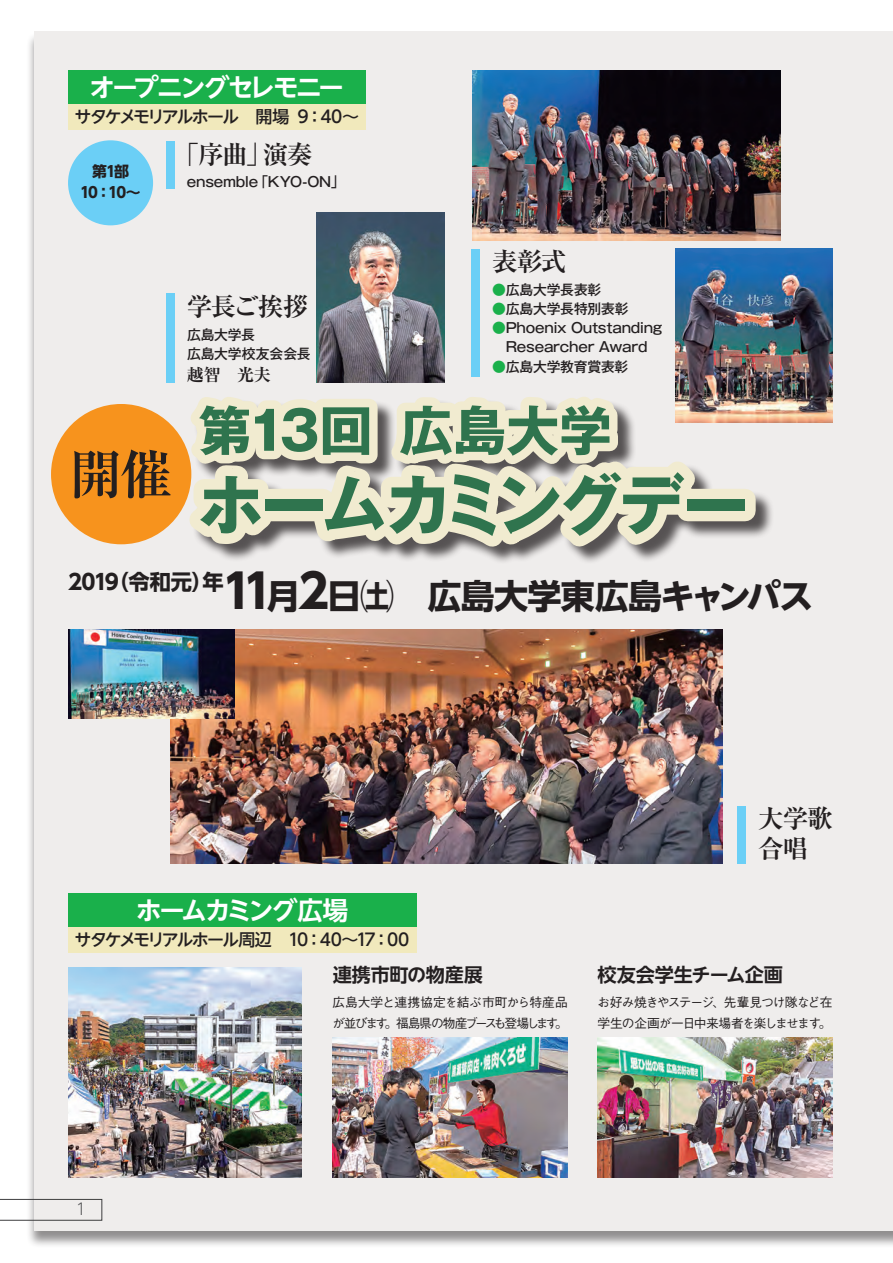
<style>
.page{position:relative;width:893px;height:1263px;background:#fff}
.page>*{position:absolute;margin:0;border:0;box-sizing:border-box;transform-origin:0 0}
.t1{font:700 65.85px "Gothic MB101 Pr 6 N";letter-spacing:-.07em;color:#2f744e}
.t2{font:700 53.1px "Gothic MB101 Pr 6 N";letter-spacing:-.005em;color:#2f744e}
.t3{font:700 53.1px "Ryumin Pr 6 N";color:#231f20}
.t4{font:700 34.05px "UD Shin Go NT Pr 6 N";letter-spacing:-.025em;color:#231f20}
.t5{font:700 25.5px "UD Shin Go NT Pr 6 N De";letter-spacing:-.09em;color:#fff}
.t6{font:700 25.5px/29.7px "Ryumin Pr 6 N";letter-spacing:-.035em;color:#231f20}
.t7{font:700 19.2px "UD Shin Go NT Pr 6 N De";letter-spacing:-.015em;color:#231f20}
.t8{font:500 16.95px "UD Shin Go NT Pr 6 N";letter-spacing:-.13em;color:#231f20}
.t9{font:700 expanded 16.95px "Ryumin Pr 6 N";color:#231f20}
.t10{font:300 15.9px "UD Shin Go NT Pr 6 N";color:#57585a}
.t11{font:700 14.85px/21.3px "UD Shin Go NT Pr 6 N";letter-spacing:-.11em;color:#231f20;text-align:center}
.t12{font:500 13.8px/19.2px "Gothic MB101 Pr 6 N";letter-spacing:-.02em;color:#231f20}
.t13{font:500 12.75px/21.3px "Gothic BBB Pr 6 N";letter-spacing:-.08em;color:#231f20}
.s1{color:#1ab04b}
.s2{font-size:46.8px}
</style>
<div class="page">
<div style="left:26px;top:32px;width:867px;height:1216px;background:#231f20;opacity:.5"></div>
<div style="left:34px;top:32px;width:859px;height:1199px;background:#efedec"></div>
<div style="left:68px;top:70px;width:298px;height:34px;background:#1ab04b"></div>
<div style="left:68px;top:893px;width:349px;height:34px;background:#1ab04b"></div>
<div style="left:68px;top:104px;width:298px;height:26px;background:#f1e9bc"></div>
<div style="left:68px;top:927px;width:349px;height:25px;background:#f1e9bc"></div>
<div style="left:68px;top:140px;width:85px;height:85px;background:#6bcff6;border-radius:50%"></div>
<div style="left:51px;top:404px;width:140px;height:140px;background:#f7931d;border-radius:50%"></div>
<img style="left:317px;top:213px;width:127px;height:170px">
<img style="left:472px;top:70px;width:308px;height:170px">
<img style="left:675px;top:249px;width:157px;height:173px">
<img style="left:170px;top:629px;width:553px;height:234px">
<img style="left:68px;top:967px;width:234px;height:211px">
<img style="left:333px;top:1037px;width:235px;height:141px">
<img style="left:597px;top:1037px;width:235px;height:141px">
<div style="left:471px;top:249px;width:8px;height:127px;background:#6bcff6"></div>
<div style="left:737px;top:806px;width:8px;height:57px;background:#6bcff6"></div>
<div style="left:166px;top:293px;width:8px;height:90px;background:#6bcff6"></div>
<div style="left:166px;top:141px;width:8px;height:48px;background:#6bcff6"></div>
<img style="left:68px;top:629px;width:166px;height:90px">
<div style="left:192px;top:399px;width:582px;height:166px;background:#231f20;opacity:.75"></div>
<svg style="left:146px;top:385px;width:568px;height:180px"></svg>
<div style="left:677px;top:489px;width:79px;height:32px;border:21px solid #f1ebd0"></div>
<svg style="left:0;top:1199px;width:102px;height:21px"></svg>
<h3 class="t5" style="left:90px;top:66px;width:256px">オープニングセレモニー</h3>
<p class="t8" style="left:75px;top:103px;width:286px">サタケメモリアルホール　開場 9：40〜</p>
<p class="t11" style="left:80px;top:160px;width:62px">第1部<br>10：10〜</p>
<h3 class="t6" style="left:174px;top:138px;width:140px">「序曲」演奏</h3>
<p class="t12" style="left:187px;top:172px;width:159px">ensemble「KYO-ON」</p>
<h2 class="t3" style="left:69px;top:432px;width:105px">開催</h2>
<h3 class="t6" style="left:187px;top:290px;width:123px">学長ご挨拶</h3>
<p class="t12" style="left:187px;top:324px;width:125px">広島大学長<br>広島大学校友会会長</p>
<p class="t9" style="left:187px;top:361px;width:85px">越智　光夫</p>
<h3 class="t6" style="left:492px;top:246px;width:76px">表彰式</h3>
<p class="t12" style="left:492px;top:279px;width:111px"><span class="s1">●</span> 広島大学長表彰</p>
<p class="t12" style="left:492px;top:298px;width:138px"><span class="s1">●</span> 広島大学長特別表彰</p>
<p class="t12" style="left:492px;top:318px;width:172px;text-align:center"><span class="s1">●</span> Phoenix Outstanding<br>Researcher Award</p>
<p class="t12" style="left:492px;top:356px;width:138px"><span class="s1">●</span> 広島大学教育賞表彰</p>
<h2 class="t2" style="left:199px;top:386px;width:415px">第13回広島大学</h2>
<h1 class="t1" style="left:198px;top:450px;width:552px">ホームカミングデー</h1>
<h3 class="t4" style="left:68px;top:568px;width:747px"><sup>2019（令和元）年</sup><span class="s2">11</span>月<span class="s2">2</span>日㈯　広島大学東広島キャンパス</h3>
<h3 class="t5" style="left:136px;top:889px;width:214px">ホームカミング広場</h3>
<p class="t8" style="left:75px;top:926px;width:336px">サタケメモリアルホール周辺　10：40〜17：00</p>
<h3 class="t7" style="left:333px;top:959px;width:152px">連携市町の物産展</h3>
<p class="t13" style="left:332px;top:990px;width:237px">広島大学と連携協定を結ぶ市町から特産品が並びます。福島県の物産ブースも登場します。</p>
<h3 class="t6" style="left:758px;top:803px;width:76px">大学歌合唱</h3>
<h3 class="t7" style="left:597px;top:959px;width:187px">校友会学生チーム企画</h3>
<p class="t13" style="left:597px;top:990px;width:237px">お好み焼きやステージ、先輩見つけ隊など在学生の企画が一日中来場者を楽しませます。</p>
<p class="t10" style="left:76px;top:1196px;width:12px">1</p>
</div>
